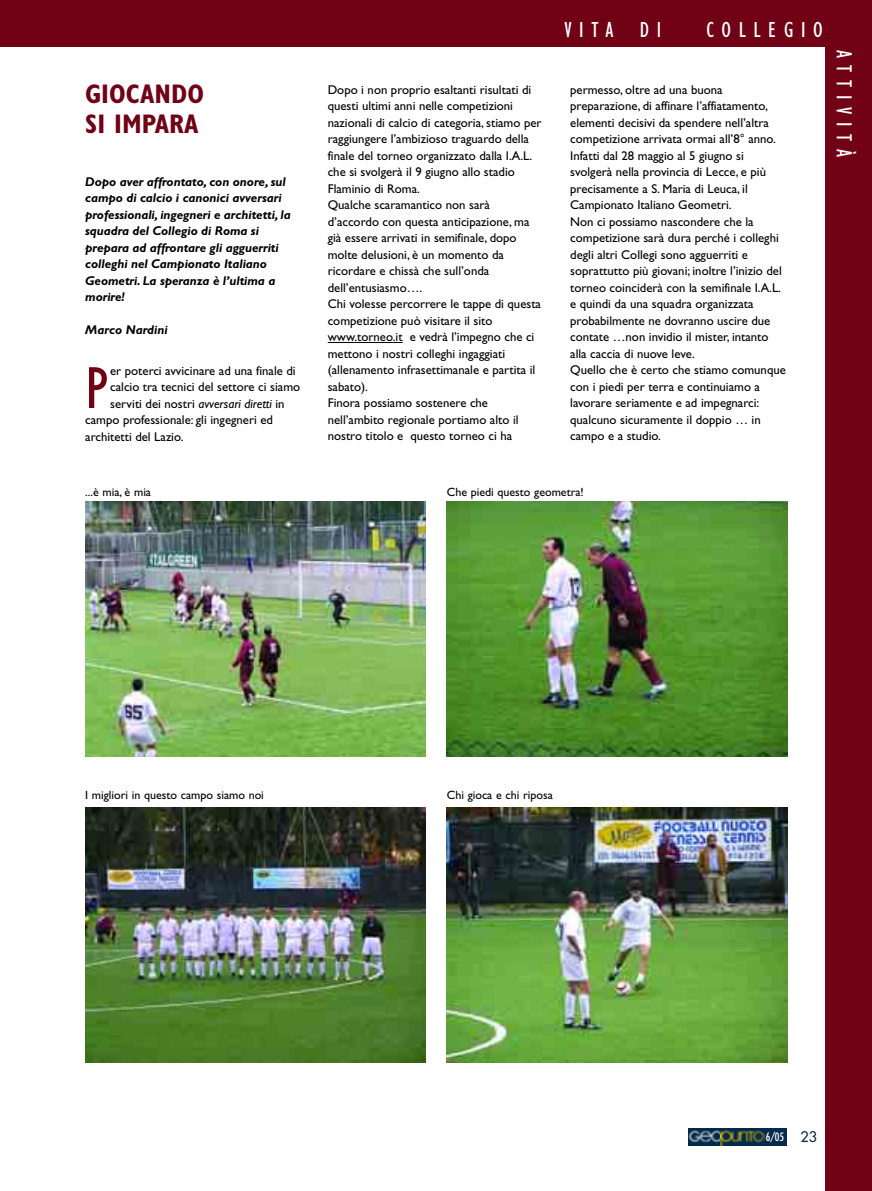
<style>
.page{position:relative;width:872px;height:1191px;background:#fff}
.page>*{position:absolute;margin:0;border:0;box-sizing:border-box;transform-origin:0 0}
.t1{font:condensed 61.05px "Gill Sans";color:#710115}
.t2{font:700 condensed 27px/30px "Gill Sans";color:#710115}
.t3{font:condensed 22.5px "Gill Sans";letter-spacing:.34em;color:#fff}
.t4{font:14.25px "Futura";color:#042b4c}
.t5{font:12.75px/16.5px "Gill Sans";color:#000}
.t6{font:italic 700 12.75px/16.5px "Gill Sans";letter-spacing:-.005em;color:#000}
.t7{font:12px "Gill Sans";color:#000}
.t8{font:condensed 11.25px "Futura";color:#fff}
.s1{font-style:italic}
</style>
<div class="page">
<svg style="left:328px;top:342px;width:26px;height:1px"></svg>
<hr style="left:354px;top:342px;width:39px;height:1px;background:#000">
<div style="left:0;top:0;width:872px;height:47px;background:#710115"></div>
<div style="left:825px;top:0;width:47px;height:1191px;background:#710115"></div>
<div style="left:687px;top:1128px;width:99px;height:17px;background:#042b4c"></div>
<svg style="left:687px;top:1128px;width:1px;height:17px"></svg>
<img style="left:688px;top:1130px;width:33px;height:15px">
<svg style="left:721px;top:1130px;width:43px;height:15px"></svg>
<img style="left:85px;top:502px;width:340px;height:255px">
<img style="left:447px;top:502px;width:340px;height:255px">
<img style="left:85px;top:808px;width:340px;height:255px">
<img style="left:447px;top:808px;width:340px;height:255px">
<h2 class="t2" style="left:85px;top:82px;width:120px">GIOCANDO<br>SI IMPARA</h2>
<p class="t6" style="left:85px;top:175px;width:207px">Dopo aver affrontato, con onore, sul campo di calcio i canonici avversari professionali, ingegneri e architetti, la squadra del Collegio di Roma si prepara ad affrontare gli agguerriti colleghi nel Campionato Italiano<br>Geometri. La speranza è l’ultima a morire!</p>
<p class="t6" style="left:85px;top:323px;width:84px">Marco Nardini</p>
<h1 class="t1" style="left:85px;top:366px;width:24px">P</h1>
<p class="t5" style="left:110px;top:364px;width:187px">er poterci avvicinare ad una finale di</p>
<p class="t5" style="left:110px;top:380px;width:191px">calcio tra tecnici del settore ci siamo</p>
<p class="t5" style="left:110px;top:397px;width:176px">serviti dei nostri <span class="s1">avversari diretti</span> in</p>
<p class="t5" style="left:85px;top:413px;width:189px">campo professionale: gli ingegneri ed</p>
<p class="t5" style="left:85px;top:430px;width:100px">architetti del Lazio.</p>
<h3 class="t3" style="left:564px;top:22px;width:98px">VITA DI</h3>
<h3 class="t3" style="left:706px;top:22px;width:118px">COLLEGIO</h3>
<p class="t5" style="left:328px;top:83px;width:215px">Dopo i non proprio esaltanti risultati di questi ultimi anni nelle competizioni nazionali di calcio di categoria, stiamo per raggiungere l’ambizioso traguardo della finale del torneo organizzato dalla I.A.L. che si svolgerà il 9 giugno allo stadio Flaminio di Roma.<br>Qualche scaramantico non sarà d’accordo con questa anticipazione, ma già essere arrivati in semifinale, dopo molte delusioni, è un momento da ricordare e chissà che sull’onda dell’entusiasmo….<br>Chi volesse percorrere le tappe di questa competizione può visitare il sito www.torneo.it e vedrà l’impegno che ci mettono i nostri colleghi ingaggiati (allenamento infrasettimanale e partita il sabato).<br>Finora possiamo sostenere che nell’ambito regionale portiamo alto il nostro titolo e questo torneo ci ha</p>
<p class="t5" style="left:570px;top:83px;width:217px">permesso, oltre ad una buona preparazione, di affinare l’affiatamento, elementi decisivi da spendere nell’altra competizione arrivata ormai all’8° anno.<br>Infatti dal 28 maggio al 5 giugno si svolgerà nella provincia di Lecce, e più precisamente a S. Maria di Leuca, il Campionato Italiano Geometri.<br>Non ci possiamo nascondere che la competizione sarà dura perché i colleghi degli altri Collegi sono agguerriti e soprattutto più giovani; inoltre l’inizio del torneo coinciderà con la semifinale I.A.L. e quindi da una squadra organizzata probabilmente ne dovranno uscire due contate …non invidio il mister, intanto alla caccia di nuove leve.<br>Quello che è certo che stiamo comunque con i piedi per terra e continuiamo a lavorare seriamente e ad impegnarci: qualcuno sicuramente il doppio … in campo e a studio.</p>
<h3 class="t3" style="left:852px;top:50px;width:108px;rotate:90deg">ATTIVITÀ</h3>
<p class="t7" style="left:85px;top:487px;width:67px">...è mia, è mia</p>
<p class="t7" style="left:447px;top:487px;width:138px">Che piedi questo geometra!</p>
<p class="t7" style="left:85px;top:791px;width:180px">I migliori in questo campo siamo noi</p>
<p class="t7" style="left:447px;top:791px;width:107px">Chi gioca e chi riposa</p>
<p class="t8" style="left:765px;top:1131px;width:20px">6/05</p>
<p class="t4" style="left:800px;top:1129px;width:18px">23</p>
</div>
